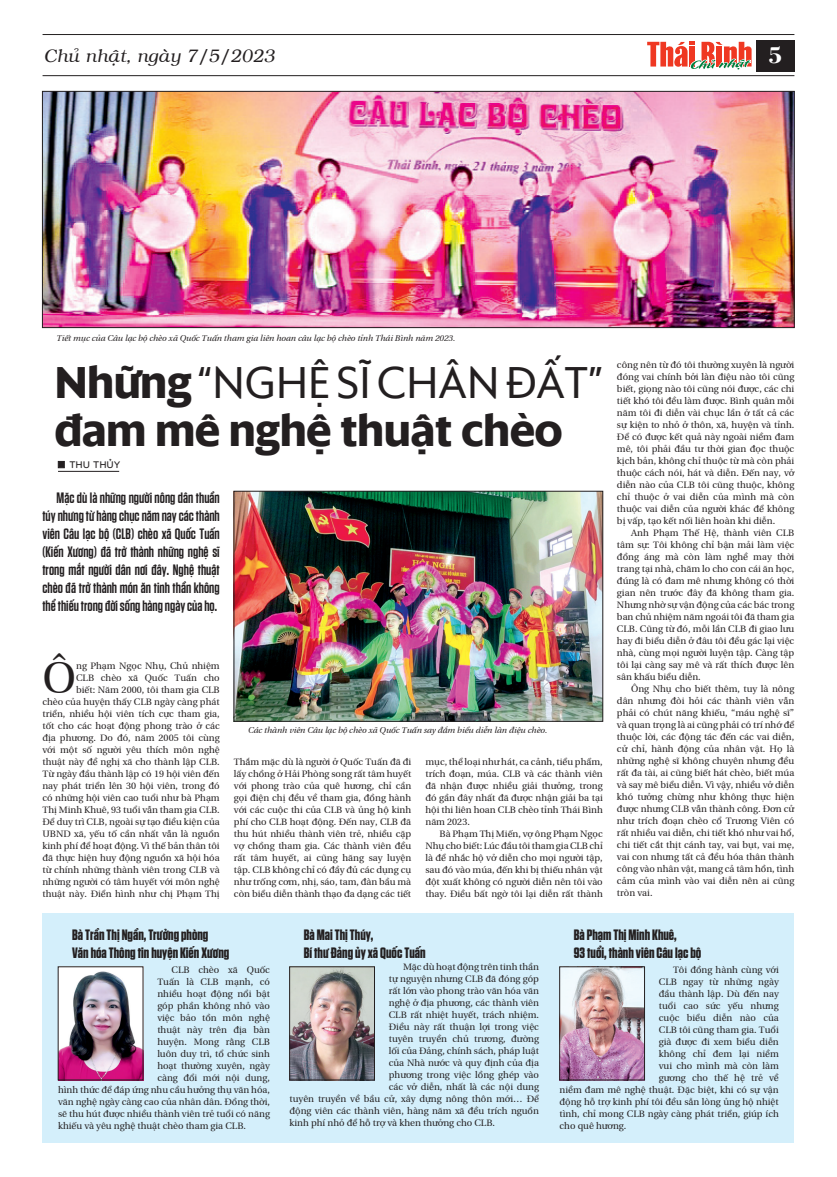
<style>
.page{position:relative;width:837px;height:1177px;background:#fff}
.page>*{position:absolute;margin:0;border:0;box-sizing:border-box;transform-origin:0 0}
.Body{font:44.2px "BHD utopia Long";color:#231f20}
.Body-2{font:44px "SVN Sanomat Sans";letter-spacing:.01em;color:#231f20}
.Body-3{font:700 44px "SVN Sanomat Sans";color:#231f20}
.t1{font:24px "VNI Bodon Bold";color:#fff}
.t2{font:italic 18px "VNI";color:#231f20}
.Sapo{font:600 15px/18px "SVN Tungsten";color:#231f20;text-align:justify}
.Body-4{font:700 15px "SVN Tungsten";color:#231f20}
.Ten_tac_gia{font:10px "UTM Bryant LG Bold";color:#231f20}
.Body-5{font:9.5px/12px "BHD utopia Long";color:#231f20;text-align:justify}
.Chu_thich_anh{font:8.5px "BHD Utopia Italic long Italic";color:#231f20}
.s1{font-weight:700}
</style>
<div class="page">
<hr style="left:43px;top:34px;width:751px;height:1px;background:#231f20">
<hr style="left:43px;top:75px;width:751px;height:1px;background:#231f20">
<div style="left:755px;top:40px;width:39px;height:31px;background:#231f20"></div>
<svg style="left:647px;top:42px;width:105px;height:35px"></svg>
<div style="left:42px;top:913px;width:752px;height:229px;background:#d4effb"></div>
<img style="left:291px;top:968px;width:81px;height:110px">
<div style="left:289px;top:966px;width:85px;height:114px;border:1px solid #231f20"></div>
<img style="left:561px;top:968px;width:81px;height:110px">
<div style="left:559px;top:966px;width:85px;height:114px;border:1px solid #231f20"></div>
<img style="left:60px;top:968px;width:81px;height:110px">
<img style="left:44px;top:93px;width:748px;height:233px">
<div style="left:42px;top:91px;width:752px;height:237px;border:1px solid #231f20"></div>
<div style="left:58px;top:461px;width:7px;height:7px;background:#231f20;border:1px solid #231f20"></div>
<hr style="left:58px;top:471px;width:61px;height:1px;background:#231f20">
<img style="left:236px;top:493px;width:364px;height:226px">
<div style="left:234px;top:491px;width:368px;height:230px;border:1px solid #231f20"></div>
<p class="t2" style="left:44px;top:43px;width:232px">Chuû nhaät, ngaøy 7/5/2023</p>
<p class="t1" style="left:767px;top:37px;width:16px">5</p>
<p class="Chu_thich_anh" style="left:57px;top:330px;width:400px">Tiết mục của Câu lạc bộ chèo xã Quốc Tuấn tham gia liên hoan câu lạc bộ chèo tỉnh Thái Bình năm 2023.</p>
<p class="Body-2" style="left:55px;top:349px;width:549px"><span class="s1">Những</span> “NGHỆ SĨ CHÂN ĐẤT”</p>
<p class="Body-3" style="left:55px;top:396px;width:509px">đam mê nghệ thuật chèo</p>
<p class="Sapo" style="left:42px;top:488px;width:179px;text-indent:14px">Mặc dù là những người nông dân thuần túy nhưng từ hàng chục năm nay các thành viên Câu lạc bộ (CLB) chèo xã Quốc Tuấn (Kiến Xương) đã trở thành những nghệ sĩ trong mắt người dân nơi đây. Nghệ thuật chèo đã trở thành món ăn tinh thần không thể thiếu trong đời sống hàng ngày của họ.</p>
<p class="Body-5" style="left:616px;top:358px;width:179px">công nên từ đó tôi thường xuyên là người đóng vai chính bởi làn điệu nào tôi cũng biết, giọng nào tôi cũng nói được, các chi tiết khó tôi đều làm được. Bình quân mỗi năm tôi đi diễn vài chục lần ở tất cả các sự kiện to nhỏ ở thôn, xã, huyện và tỉnh.<br>Để có được kết quả này ngoài niềm đam mê, tôi phải đầu tư thời gian đọc thuộc kịch bản, không chỉ thuộc từ mà còn phải thuộc cách nói, hát và diễn. Đến nay, vở diễn nào của CLB tôi cũng thuộc, không chỉ thuộc ở vai diễn của mình mà còn thuộc vai diễn của người khác để không bị vấp, tạo kết nối liên hoàn khi diễn.</p>
<p class="Body-5" style="left:616px;top:526px;width:179px;text-indent:14px">Anh Phạm Thế Hệ, thành viên CLB tâm sự: Tôi không chỉ bận mải làm việc đồng áng mà còn làm nghề may thời trang tại nhà, chăm lo cho con cái ăn học, đúng là có đam mê nhưng không có thời gian nên trước đây đã không tham gia.<br>Nhưng nhờ sự vận động của các bác trong ban chủ nhiệm năm ngoái tôi đã tham gia CLB. Cũng từ đó, mỗi lần CLB đi giao lưu hay đi biểu diễn ở đâu tôi đều gác lại việc nhà, cùng mọi người luyện tập. Càng tập tôi lại càng say mê và rất thích được lên sân khấu biểu diễn.</p>
<p class="Body-5" style="left:616px;top:682px;width:179px;text-indent:14px">Ông Nhụ cho biết thêm, tuy là nông dân nhưng đòi hỏi các thành viên vẫn phải có chút năng khiếu, “máu nghệ sĩ” và quan trọng là ai cũng phải có trí nhớ để thuộc lời, các động tác đến các vai diễn, cử chỉ, hành động của nhân vật. Họ là những nghệ sĩ không chuyên nhưng đều rất đa tài, ai cũng biết hát chèo, biết múa và say mê biểu diễn. Vì vậy, nhiều vở diễn khó tưởng chừng như không thực hiện được nhưng CLB vẫn thành công. Đơn cử như trích đoạn chèo cổ Trương Viên có rất nhiều vai diễn, chi tiết khó như vai hổ, chi tiết cắt thịt cánh tay, vai bụt, vai mẹ, vai con nhưng tất cả đều hóa thân thành công vào nhân vật, mang cả tâm hồn, tình cảm của mình vào vai diễn nên ai cũng tròn vai.</p>
<p class="Body-4" style="left:573px;top:924px;width:104px">Bà Phạm Thị Minh Khuê,</p>
<p class="Body-4" style="left:573px;top:942px;width:129px">93 tuổi, thành viên Câu lạc bộ</p>
<p class="Body-5" style="left:672px;top:962px;width:107px">Tôi đồng hành cùng với</p>
<p class="Body-5" style="left:658px;top:974px;width:121px">CLB ngay từ những ngày</p>
<p class="Body-5" style="left:658px;top:986px;width:121px">đầu thành lập. Dù đến nay</p>
<p class="Body-5" style="left:658px;top:998px;width:121px">tuổi cao sức yếu nhưng</p>
<p class="Body-5" style="left:658px;top:1010px;width:121px">cuộc biểu diễn nào của</p>
<p class="Body-5" style="left:658px;top:1022px;width:121px">CLB tôi cũng tham gia. Tuổi</p>
<p class="Body-5" style="left:658px;top:1034px;width:121px">già được đi xem biểu diễn</p>
<p class="Body-5" style="left:658px;top:1046px;width:121px">không chỉ đem lại niềm</p>
<p class="Body-5" style="left:658px;top:1058px;width:121px">vui cho mình mà còn làm</p>
<p class="Body-5" style="left:658px;top:1070px;width:121px">gương cho thế hệ trẻ về</p>
<p class="Body-5" style="left:559px;top:1082px;width:221px">niềm đam mê nghệ thuật. Đặc biệt, khi có sự vận</p>
<p class="Body-5" style="left:559px;top:1094px;width:221px">động hỗ trợ kinh phí tôi đều sẵn lòng ủng hộ nhiệt</p>
<p class="Body-5" style="left:559px;top:1106px;width:221px">tình, chỉ mong CLB ngày càng phát triển, giúp ích</p>
<p class="Body-5" style="left:559px;top:1118px;width:68px">cho quê hương.</p>
<p class="Ten_tac_gia" style="left:69px;top:457px;width:52px">THU THỦY</p>
<p class="Body" style="left:42px;top:645px;width:35px">Ô</p>
<p class="Body-5" style="left:42px;top:659px;width:179px;text-align:right">ng Phạm Ngọc Nhụ, Chủ nhiệm<br>CLB chèo xã Quốc Tuấn cho<br>biết: Năm 2000, tôi tham gia CLB<br>chèo của huyện thấy CLB ngày càng phát triển, nhiều hội viên tích cực tham gia, tốt cho các hoạt động phong trào ở các địa phương. Do đó, năm 2005 tôi cùng với một số người yêu thích môn nghệ thuật này đề nghị xã cho thành lập CLB.<br>Từ ngày đầu thành lập có 19 hội viên đến nay phát triển lên 30 hội viên, trong đó có những hội viên cao tuổi như bà Phạm Thị Minh Khuê, 93 tuổi vẫn tham gia CLB.<br>Để duy trì CLB, ngoài sự tạo điều kiện của UBND xã, yếu tố cần nhất vẫn là nguồn kinh phí để hoạt động. Vì thế bản thân tôi đã thực hiện huy động nguồn xã hội hóa từ chính những thành viên trong CLB và những người có tâm huyết với môn nghệ thuật này. Điển hình như chị Phạm Thị</p>
<p class="Chu_thich_anh" style="left:248px;top:722px;width:300px">Các thành viên Câu lạc bộ chèo xã Quốc Tuấn say đắm biểu diễn làn điệu chèo.</p>
<p class="Body-5" style="left:234px;top:755px;width:179px">Thắm mặc dù là người ở Quốc Tuấn đã đi lấy chồng ở Hải Phòng song rất tâm huyết với phong trào của quê hương, chỉ cần gọi điện chị đều về tham gia, đồng hành với các cuộc thi của CLB và ủng hộ kinh phí cho CLB hoạt động. Đến nay, CLB đã thu hút nhiều thành viên trẻ, nhiều cặp vợ chồng tham gia. Các thành viên đều rất tâm huyết, ai cũng hăng say luyện tập. CLB không chỉ có đầy đủ các dụng cụ như trống cơm, nhị, sáo, tam, đàn bầu mà còn biểu diễn thành thạo đa dạng các tiết</p>
<p class="Body-5" style="left:425px;top:755px;width:179px">mục, thể loại như hát, ca cảnh, tiểu phẩm, trích đoạn, múa. CLB và các thành viên đã nhận được nhiều giải thưởng, trong đó gần đây nhất đã được nhận giải ba tại hội thi liên hoan CLB chèo tỉnh Thái Bình năm 2023.</p>
<p class="Body-5" style="left:425px;top:827px;width:179px;text-indent:14px">Bà Phạm Thị Miến, vợ ông Phạm Ngọc Nhụ cho biết: Lúc đầu tôi tham gia CLB chỉ là để nhắc hộ vở diễn cho mọi người tập, sau đó vào múa, đến khi bị thiếu nhân vật đột xuất không có người diễn nên tôi vào thay. Điều bất ngờ tôi lại diễn rất thành</p>
<p class="Body-4" style="left:72px;top:924px;width:138px">Bà Trần Thị Ngần, Trưởng phòng</p>
<p class="Body-4" style="left:72px;top:942px;width:158px">Văn hóa Thông tin huyện Kiến Xương</p>
<p class="Body-5" style="left:171px;top:962px;width:100px">CLB chèo xã Quốc</p>
<p class="Body-5" style="left:157px;top:974px;width:114px">Tuấn là CLB mạnh, có</p>
<p class="Body-5" style="left:157px;top:986px;width:114px">nhiều hoạt động nổi bật</p>
<p class="Body-5" style="left:157px;top:998px;width:114px">góp phần không nhỏ vào</p>
<p class="Body-5" style="left:157px;top:1010px;width:114px">việc bảo tồn môn nghệ</p>
<p class="Body-5" style="left:157px;top:1022px;width:114px">thuật này trên địa bàn</p>
<p class="Body-5" style="left:157px;top:1034px;width:114px">huyện. Mong rằng CLB</p>
<p class="Body-5" style="left:157px;top:1046px;width:114px">luôn duy trì, tổ chức sinh</p>
<p class="Body-5" style="left:157px;top:1058px;width:114px">hoạt thường xuyên, ngày</p>
<p class="Body-5" style="left:157px;top:1070px;width:114px">càng đổi mới nội dung,</p>
<p class="Body-5" style="left:58px;top:1082px;width:213px">hình thức để đáp ứng nhu cầu hưởng thụ văn hóa,</p>
<p class="Body-5" style="left:58px;top:1094px;width:213px">văn nghệ ngày càng cao của nhân dân. Đồng thời,</p>
<p class="Body-5" style="left:58px;top:1106px;width:213px">sẽ thu hút được nhiều thành viên trẻ tuổi có năng</p>
<p class="Body-5" style="left:58px;top:1118px;width:189px">khiếu và yêu nghệ thuật chèo tham gia CLB.</p>
<p class="Body-4" style="left:303px;top:924px;width:71px">Bà Mai Thị Thúy,</p>
<p class="Body-4" style="left:303px;top:942px;width:123px">Bí thư Đảng ủy xã Quốc Tuấn</p>
<p class="Body-5" style="left:403px;top:959px;width:137px">Mặc dù hoạt động trên tinh thần</p>
<p class="Body-5" style="left:388px;top:971px;width:152px">tự nguyện nhưng CLB đã đóng góp</p>
<p class="Body-5" style="left:388px;top:983px;width:152px">rất lớn vào phong trào văn hóa văn</p>
<p class="Body-5" style="left:388px;top:995px;width:152px">nghệ ở địa phương, các thành viên</p>
<p class="Body-5" style="left:388px;top:1007px;width:152px">CLB rất nhiệt huyết, trách nhiệm.</p>
<p class="Body-5" style="left:388px;top:1019px;width:152px">Điều này rất thuận lợi trong việc</p>
<p class="Body-5" style="left:388px;top:1031px;width:152px">tuyên truyền chủ trương, đường</p>
<p class="Body-5" style="left:388px;top:1043px;width:152px">lối của Đảng, chính sách, pháp luật</p>
<p class="Body-5" style="left:388px;top:1055px;width:152px">của Nhà nước và quy định của địa</p>
<p class="Body-5" style="left:388px;top:1067px;width:152px">phương trong việc lồng ghép vào</p>
<p class="Body-5" style="left:388px;top:1079px;width:152px">các vở diễn, nhất là các nội dung</p>
<p class="Body-5" style="left:289px;top:1091px;width:251px">tuyên truyền về bầu cử, xây dựng nông thôn mới… Để</p>
<p class="Body-5" style="left:289px;top:1103px;width:251px">động viên các thành viên, hàng năm xã đều trích nguồn</p>
<p class="Body-5" style="left:289px;top:1115px;width:207px">kinh phí nhỏ để hỗ trợ và khen thưởng cho CLB.</p>
</div>
